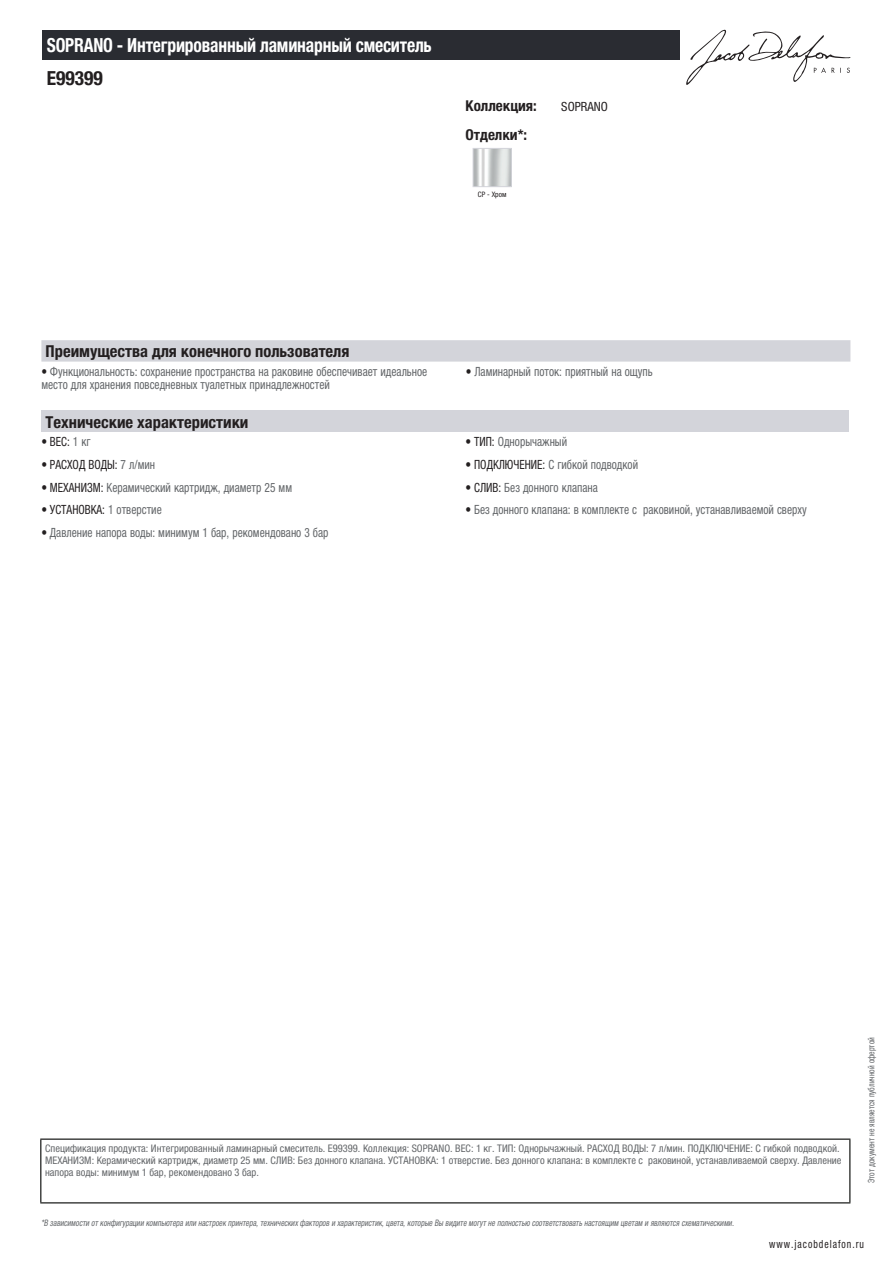
<style>
.page{position:relative;width:893px;height:1263px;background:#fff}
.page>*{position:absolute;margin:0;border:0;box-sizing:border-box;transform-origin:0 0}
.t1{font:700 condensed 19.5px "Helvetica Neue LTCYR";letter-spacing:-.01em;color:#fff;scale:.9 1}
.t2{font:700 condensed 19.5px "Helvetica Neue LTCYR";color:#231f20}
.t3{font:700 condensed 16.5px "Helvetica Neue LTCYR";color:#231f20}
.t4{font:700 condensed 15px "Helvetica Neue LTCYR";color:#231f20}
.t5{font:condensed 12.75px/13.5px "Helvetica Neue LTCYR";color:#626568;scale:.9 1}
.t6{font:condensed 12.75px "Helvetica Neue LTCYR";color:#231f20;scale:.9 1}
.t7{font:condensed 12.75px "Helvetica Neue LTCYR";color:#231f20}
.t8{font:condensed 11.25px "Helvetica Neue LTCYR";letter-spacing:.1em;color:#231f20;scale:.87 1}
.t9{font:condensed 10.5px/12px "Helvetica Neue LTCYR";color:#626568}
.t10{font:italic condensed 9px "Helvetica Neue LTCYR";color:#626568;scale:.87 1}
.t11{font:condensed 9px "Helvetica Neue LTCYR";color:#626568;scale:.87 1}
.t12{font:condensed 7.5px "Helvetica Neue LTCYR";color:#231f20}
.s1{color:#231f20}
.s2{color:#626568}
</style>
<div class="page">
<svg style="left:686px;top:30px;width:164px;height:55px"></svg>
<img style="left:475px;top:150px;width:35px;height:35px">
<div style="left:473px;top:148px;width:39px;height:39px;border:1px solid #d3d4da"></div>
<div style="left:41px;top:340px;width:809px;height:22px;background:#d3d4da"></div>
<div style="left:41px;top:411px;width:808px;height:21px;background:#d3d4da"></div>
<div style="left:43px;top:30px;width:637px;height:30px;background:#2a2c32"></div>
<hr style="left:40px;top:1138px;width:810px;height:2px;background:#040503">
<hr style="left:40px;top:1140px;width:1px;height:62px;background:#040503">
<hr style="left:849px;top:1140px;width:1px;height:62px;background:#040503">
<hr style="left:40px;top:1202px;width:810px;height:1px;background:#040503">
<h1 class="t1" style="left:47px;top:34px;width:429px">SOPRANO - Интегрированный ламинарный смеситель</h1>
<h1 class="t2" style="left:47px;top:67px;width:58px">E99399</h1>
<p class="t4" style="left:466px;top:97px;width:73px">Коллекция:</p>
<p class="t7" style="left:561px;top:99px;width:48px">SOPRANO</p>
<p class="t4" style="left:466px;top:126px;width:63px">Отделки*:</p>
<p class="t12" style="left:478px;top:190px;width:30px">CP - Хром</p>
<p class="t3" style="left:46px;top:342px;width:305px">Преимущества для конечного пользователя</p>
<p class="t5" style="left:41px;top:365px;width:430px"><span class="s1">•</span> Функциональность: сохранение пространства на раковине обеспечивает идеальное место для хранения повседневных туалетных принадлежностей</p>
<p class="t5" style="left:466px;top:365px;width:209px"><span class="s1">•</span> Ламинарный поток: приятный на ощупь</p>
<p class="t3" style="left:46px;top:413px;width:204px">Технические характеристики</p>
<p class="t6" style="left:41px;top:434px;width:56px">• ВЕС: <span class="s2">1 кг</span></p>
<p class="t5" style="left:466px;top:435px;width:114px"><span class="s1">• ТИП:</span> Однорычажный</p>
<p class="t6" style="left:41px;top:457px;width:128px">• РАСХОД ВОДЫ: <span class="s2">7 л/мин</span></p>
<p class="t5" style="left:466px;top:458px;width:193px"><span class="s1">• ПОДКЛЮЧЕНИЕ:</span> С гибкой подводкой</p>
<p class="t5" style="left:41px;top:480px;width:280px"><span class="s1">• МЕХАНИЗМ:</span> Керамический картридж, диаметр 25 мм</p>
<p class="t5" style="left:466px;top:480px;width:149px"><span class="s1">• СЛИВ:</span> Без донного клапана</p>
<p class="t6" style="left:41px;top:503px;width:135px">• УСТАНОВКА: <span class="s2">1 отверстие</span></p>
<p class="t5" style="left:466px;top:503px;width:381px"><span class="s1">•</span> Без донного клапана: в комплекте с раковиной, устанавливаемой сверху</p>
<p class="t5" style="left:41px;top:526px;width:321px"><span class="s1">•</span> Давление напора воды: минимум 1 бар, рекомендовано 3 бар</p>
<p class="t9" style="left:45px;top:1142px;width:798px">Спецификация продукта: Интегрированный ламинарный смеситель. E99399. Коллекция: SOPRANO. ВЕС: 1 кг. ТИП: Однорычажный. РАСХОД ВОДЫ: 7 л/мин. ПОДКЛЮЧЕНИЕ: С гибкой подводкой.<br>МЕХАНИЗМ: Керамический картридж, диаметр 25 мм. СЛИВ: Без донного клапана. УСТАНОВКА: 1 отверстие. Без донного клапана: в комплекте с раковиной, устанавливаемой сверху. Давление напора воды: минимум 1 бар, рекомендовано 3 бар.</p>
<p class="t10" style="left:41px;top:1218px;width:800px">*В зависимости отконфигурации компьютера или настроек принтера,техническихфакторов и характеристик,цвета,которые Вы видите могутне полностью соответствоватьнастоящим цветам и являются схематическими.</p>
<p class="t11" style="left:866px;top:1183px;width:169px;rotate:-90deg">Этот документ не является публичной офертой</p>
<p class="t8" style="left:769px;top:1237px;width:110px">www.jacobdelafon.ru</p>
</div>
